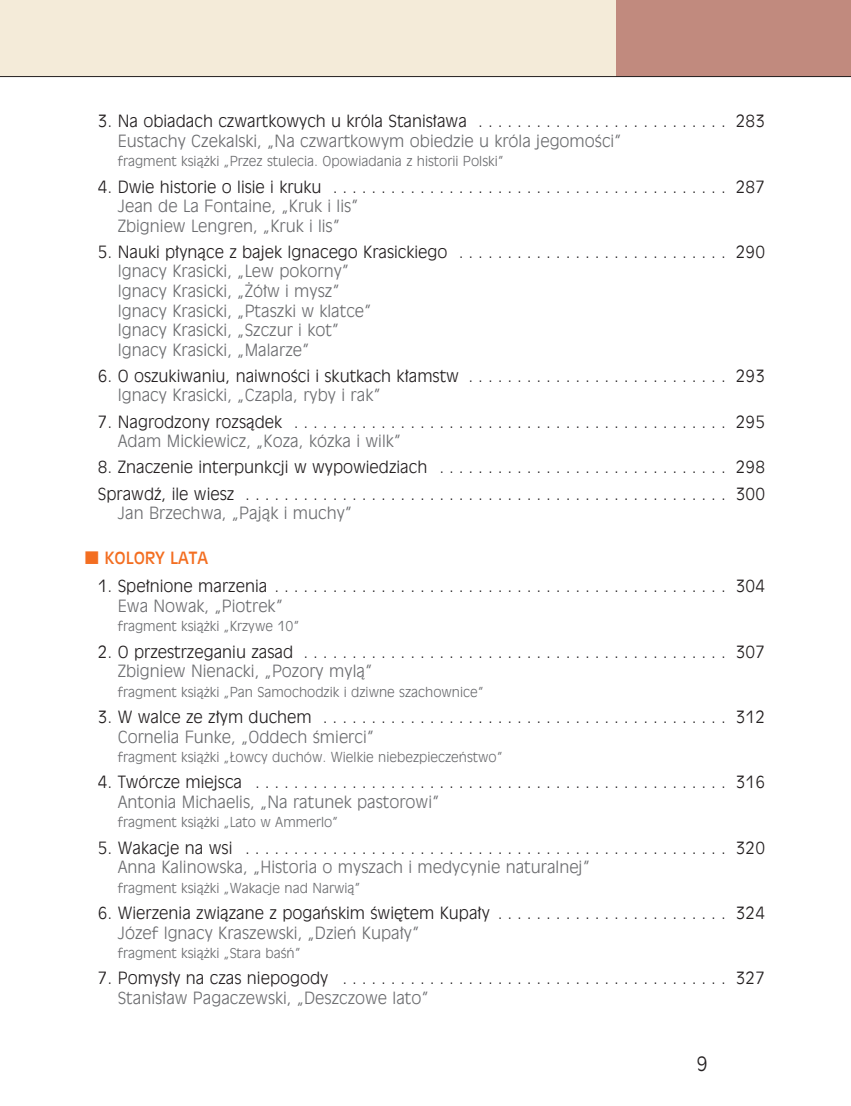
<style>
.page{position:relative;width:851px;height:1106px;background:#fff}
.page>*{position:absolute;margin:0;border:0;box-sizing:border-box;transform-origin:0 0}
.t1{font:300 19.5px "Incised 901 PL";color:#231f20}
.spis_tresci{font:16.5px/19.5px "Incised 901 Lt EU";color:#231f20}
.spis_tresci-2{font:16.5px/19.5px "Incised 901 Lt EU";color:#6c6d70}
.Sprawdz{font:16.5px/19.5px "Incised 901 Lt EU";color:#231f20}
.spis_tresci___bol{font:16.5px "Incised 901 EU";color:#f36e21}
.spis_tresci-3{font:13.5px "Incised 901 Lt EU";color:#6c6d70}
.s1{color:#6c6d70}
.s2{color:#231f20}
.s3{font-family:"Newspaper Pi PL";font-size:18px}
</style>
<div class="page">
<div style="left:0;top:0;width:850px;height:77px;background:#f4ebd9"></div>
<div style="left:617px;top:0;width:233px;height:77px;background:#c18a7e"></div>
<hr style="left:0;top:76px;width:850px;height:1px;background:#231f20">
<p class="spis_tresci" style="left:118px;top:112px;width:648px;text-indent:-20px">3. Na obiadach czwartkowych u króla Stanisława . . . . . . . . . . . . . . . . . . . . . . . . . . 283<br><span class="s1">Eustachy Czekalski, „Na czwartkowym obiedzie u króla jegomości”</span></p>
<p class="spis_tresci-3" style="left:118px;top:153px;width:387px">fragment książki „Przez stulecia. Opowiadania z historii Polski”</p>
<p class="spis_tresci" style="left:118px;top:177px;width:648px;text-indent:-20px">4. Dwie historie o lisie i kruku . . . . . . . . . . . . . . . . . . . . . . . . . . . . . . . . . . . . . . . . . 287<br><span class="s1">Jean de La Fontaine, „Kruk i lis”<br>Zbigniew Lengren, „Kruk i lis”</span></p>
<p class="spis_tresci-2" style="left:118px;top:242px;width:648px;text-indent:-20px"><span class="s2">5. Nauki płynące z bajek Ignacego Krasickiego . . . . . . . . . . . . . . . . . . . . . . . . . . . . 290<br></span>Ignacy Krasicki, „Lew pokorny”<br>Ignacy Krasicki, „Żółw i mysz”<br>Ignacy Krasicki, „Ptaszki w klatce”<br>Ignacy Krasicki, „Szczur i kot”<br>Ignacy Krasicki, „Malarze”</p>
<p class="spis_tresci" style="left:118px;top:366px;width:648px;text-indent:-20px">6. O oszukiwaniu, naiwności i skutkach kłamstw . . . . . . . . . . . . . . . . . . . . . . . . . . . 293<br><span class="s1">Ignacy Krasicki, „Czapla, ryby i rak”</span></p>
<p class="spis_tresci" style="left:118px;top:412px;width:648px;text-indent:-20px">7. Nagrodzony rozsądek . . . . . . . . . . . . . . . . . . . . . . . . . . . . . . . . . . . . . . . . . . . . . 295<br><span class="s1">Adam Mickiewicz, „Koza, kózka i wilk”</span></p>
<p class="spis_tresci" style="left:98px;top:458px;width:668px">8. Znaczenie interpunkcji w wypowiedziach . . . . . . . . . . . . . . . . . . . . . . . . . . . . . . 298</p>
<p class="Sprawdz" style="left:118px;top:484px;width:648px;text-indent:-20px">Sprawdź, ile wiesz . . . . . . . . . . . . . . . . . . . . . . . . . . . . . . . . . . . . . . . . . . . . . . . . . . 300<br><span class="s1">Jan Brzechwa, „Pająk i muchy”</span></p>
<p class="spis_tresci___bol" style="left:85px;top:548px;width:125px"><span class="s3">t</span> KOLORY LATA</p>
<p class="spis_tresci" style="left:118px;top:576px;width:648px;text-indent:-20px">1. Spełnione marzenia . . . . . . . . . . . . . . . . . . . . . . . . . . . . . . . . . . . . . . . . . . . . . . . 304<br><span class="s1">Ewa Nowak, „Piotrek”</span></p>
<p class="spis_tresci-3" style="left:118px;top:618px;width:183px">fragment książki „Krzywe 10”</p>
<p class="spis_tresci" style="left:118px;top:642px;width:648px;text-indent:-20px">2. O przestrzeganiu zasad . . . . . . . . . . . . . . . . . . . . . . . . . . . . . . . . . . . . . . . . . . . . 307<br><span class="s1">Zbigniew Nienacki, „Pozory mylą”</span></p>
<p class="spis_tresci-3" style="left:118px;top:683px;width:367px">fragment książki „Pan Samochodzik i dziwne szachownice”</p>
<p class="spis_tresci" style="left:118px;top:707px;width:648px;text-indent:-20px">3. W walce ze złym duchem . . . . . . . . . . . . . . . . . . . . . . . . . . . . . . . . . . . . . . . . . . 312<br><span class="s1">Cornelia Funke, „Oddech śmierci”</span></p>
<p class="spis_tresci-3" style="left:118px;top:749px;width:386px">fragment książki „Łowcy duchów. Wielkie niebezpieczeństwo”</p>
<p class="spis_tresci" style="left:118px;top:772px;width:648px;text-indent:-20px">4. Twórcze miejsca . . . . . . . . . . . . . . . . . . . . . . . . . . . . . . . . . . . . . . . . . . . . . . . . . 316<br><span class="s1">Antonia Michaelis, „Na ratunek pastorowi”</span></p>
<p class="spis_tresci-3" style="left:118px;top:814px;width:222px">fragment książki „Lato w Ammerlo”</p>
<p class="spis_tresci" style="left:118px;top:838px;width:648px;text-indent:-20px">5. Wakacje na wsi . . . . . . . . . . . . . . . . . . . . . . . . . . . . . . . . . . . . . . . . . . . . . . . . . . 320<br><span class="s1">Anna Kalinowska, „Historia o myszach i medycynie naturalnej”</span></p>
<p class="spis_tresci-3" style="left:118px;top:879px;width:244px">fragment książki „Wakacje nad Narwią”</p>
<p class="spis_tresci" style="left:118px;top:903px;width:648px;text-indent:-20px">6. Wierzenia związane z pogańskim świętem Kupały . . . . . . . . . . . . . . . . . . . . . . . . 324<br><span class="s1">Józef Ignacy Kraszewski, „Dzień Kupały”</span></p>
<p class="spis_tresci-3" style="left:118px;top:945px;width:184px">fragment książki „Stara baśń”</p>
<p class="spis_tresci" style="left:118px;top:968px;width:648px;text-indent:-20px">7. Pomysły na czas niepogody . . . . . . . . . . . . . . . . . . . . . . . . . . . . . . . . . . . . . . . . 327<br><span class="s1">Stanisław Pagaczewski, „Deszczowe lato”</span></p>
<p class="t1" style="left:696px;top:1052px;width:13px">9</p>
</div>
